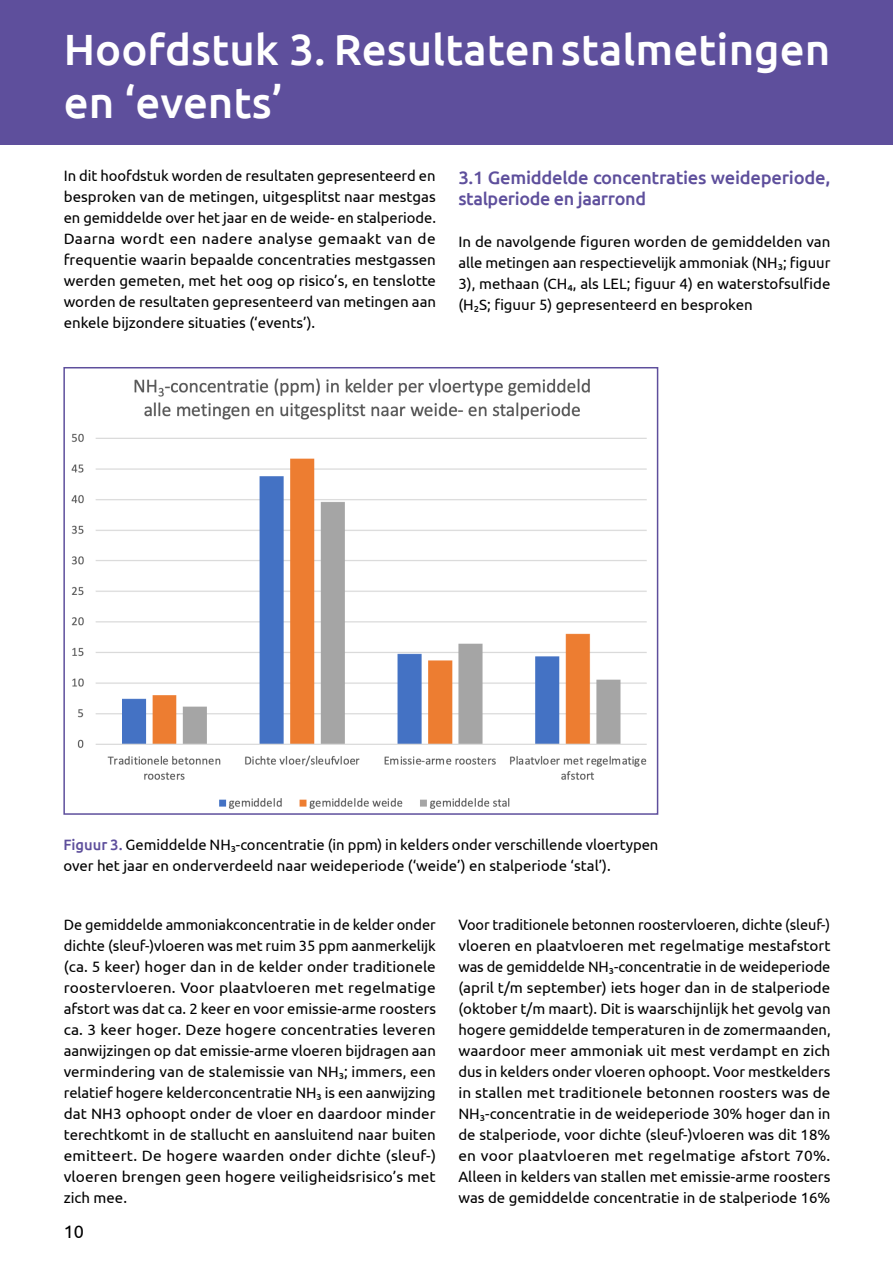
<style>
.page{position:relative;width:893px;height:1263px;background:#fff}
.page>*{position:absolute;margin:0;border:0;box-sizing:border-box;transform-origin:0 0}
.t1{font:500 43.8px/52.5px "Ubuntu";color:#fff}
.t2{font:500 18px/21px "Ubuntu";letter-spacing:-.015em;color:#5e4f9c}
.t3{font:18px "Ubuntu";color:#000}
.t4{font:15px/21px "Ubuntu";color:#000;text-align:justify}
.s1{font-weight:500;color:#5e4f9c}
</style>
<div class="page">
<div style="left:0;top:0;width:893px;height:144px;background:#5e4f9c"></div>
<img style="left:71px;top:378px;width:576px;height:431px">
<div style="left:63px;top:367px;width:595px;height:448px;border:2px solid #5e4f9c"></div>
<h1 class="t1" style="left:64px;top:22px;width:768px">Hoofdstuk 3. Resultaten stalmetingen en ‘events’</h1>
<p class="t4" style="left:64px;top:165px;width:374px">In dit hoofdstuk worden de resultaten gepresenteerd en besproken van de metingen, uitgesplitst naar mestgas en gemiddelde over het jaar en de weide- en stalperiode.<br>Daarna wordt een nadere analyse gemaakt van de frequentie waarin bepaalde concentraties mestgassen werden gemeten, met het oog op risico’s, en tenslotte worden de resultaten gepresenteerd van metingen aan enkele bijzondere situaties (‘events’).</p>
<p class="t2" style="left:458px;top:166px;width:373px">3.1 Gemiddelde concentraties weideperiode, stalperiode en jaarrond</p>
<p class="t4" style="left:458px;top:230px;width:374px">In de navolgende figuren worden de gemiddelden van alle metingen aan respectievelijk ammoniak (NH3; figuur 3), methaan (CH4, als LEL; figuur 4) en waterstofsulfide (H2S; figuur 5) gepresenteerd en besproken</p>
<p class="t4" style="left:63px;top:833px;width:597px"><span class="s1">Figuur 3.</span> Gemiddelde NH3-concentratie (in ppm) in kelders onder verschillende vloertypen over het jaar en onderverdeeld naar weideperiode (‘weide’) en stalperiode ‘stal’).</p>
<p class="t4" style="left:64px;top:913px;width:374px">De gemiddelde ammoniakconcentratie in de kelder onder dichte (sleuf-)vloeren was met ruim 35 ppm aanmerkelijk (ca. 5 keer) hoger dan in de kelder onder traditionele roostervloeren. Voor plaatvloeren met regelmatige afstort was dat ca. 2 keer en voor emissie-arme roosters ca. 3 keer hoger. Deze hogere concentraties leveren aanwijzingen op dat emissie-arme vloeren bijdragen aan vermindering van de stalemissie van NH3; immers, een relatief hogere kelderconcentratie NH3 is een aanwijzing dat NH3 ophoopt onder de vloer en daardoor minder terechtkomt in de stallucht en aansluitend naar buiten emitteert. De hogere waarden onder dichte (sleuf-) vloeren brengen geen hogere veiligheidsrisico’s met zich mee.</p>
<p class="t3" style="left:64px;top:1221px;width:22px">10</p>
<p class="t4" style="left:458px;top:913px;width:374px">Voor traditionele betonnen roostervloeren, dichte (sleuf-) vloeren en plaatvloeren met regelmatige mestafstort was de gemiddelde NH3-concentratie in de weideperiode (april t/m september) iets hoger dan in de stalperiode (oktober t/m maart). Dit is waarschijnlijk het gevolg van hogere gemiddelde temperaturen in de zomermaanden, waardoor meer ammoniak uit mest verdampt en zich dus in kelders onder vloeren ophoopt. Voor mestkelders in stallen met traditionele betonnen roosters was de NH3-concentratie in de weideperiode 30% hoger dan in de stalperiode, voor dichte (sleuf-)vloeren was dit 18% en voor plaatvloeren met regelmatige afstort 70%.<br>Alleen in kelders van stallen met emissie-arme roosters was de gemiddelde concentratie in de stalperiode 16%</p>
</div>
